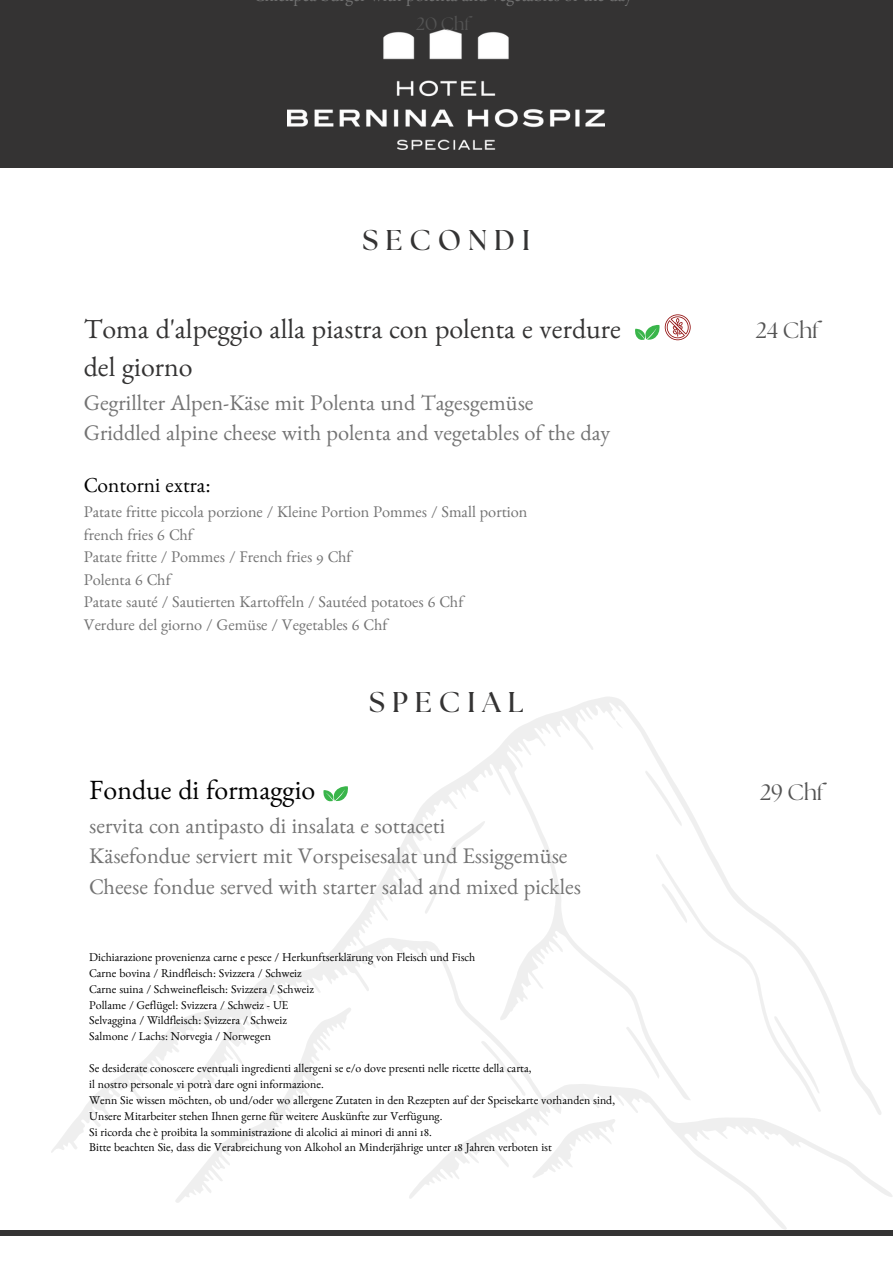
<style>
.page{position:relative;width:893px;height:1264px;background:#fff}
.page>*{position:absolute;margin:0;border:0;box-sizing:border-box;transform-origin:0 0}
.t1{font:700 28.5px "The Seasons";letter-spacing:.245em;color:#343333}
.t2{font:27.9px/38.2px "Benne";color:#343333}
.t3{font:27.9px "Benne";color:#000}
.t4{font:22.35px "Benne";color:#737373}
.t5{font:22.35px "The Seasons";color:#545454}
.t6{font:21.45px "Benne";color:#000}
.t7{font:17.85px "Benne";color:#737373}
.t8{font:17.85px "The Seasons";color:#545454}
.t9{font:16.2px/22.5px "Benne";color:#737373}
.t10{font:11.85px "Benne";color:#000}
</style>
<div class="page">
<div style="left:0;top:0;width:892px;height:168px;background:#343333"></div>
<svg style="left:51px;top:697px;width:841px;height:532px"></svg>
<svg style="left:532px;top:1118px;width:83px;height:60px"></svg>
<svg style="left:424px;top:821px;width:61px;height:92px"></svg>
<svg style="left:481px;top:1040px;width:46px;height:55px"></svg>
<svg style="left:645px;top:770px;width:37px;height:56px"></svg>
<svg style="left:626px;top:853px;width:195px;height:259px"></svg>
<svg style="left:175px;top:1007px;width:176px;height:196px"></svg>
<svg style="left:393px;top:879px;width:7px;height:9px"></svg>
<svg style="left:615px;top:720px;width:8px;height:8px"></svg>
<svg style="left:764px;top:1134px;width:5px;height:5px"></svg>
<div style="left:0;top:1230px;width:892px;height:5px;background:#343333"></div>
<img style="left:287px;top:29px;width:317px;height:121px">
<svg style="left:323px;top:786px;width:25px;height:15px"></svg>
<svg style="left:635px;top:314px;width:55px;height:26px"></svg>
<p class="t7" style="left:293px;top:-10px;width:11px">p</p>
<p class="t7" style="left:345px;top:-10px;width:9px">g</p>
<p class="t7" style="left:406px;top:-10px;width:11px">p</p>
<p class="t7" style="left:506px;top:-10px;width:9px">g</p>
<p class="t7" style="left:625px;top:-10px;width:9px">y</p>
<p class="t8" style="left:416px;top:16px;width:55px">20 Chf</p>
<p class="t1" style="left:362px;top:227px;width:169px">SECONDI</p>
<p class="t2" style="left:84px;top:315px;width:538px">Toma d'alpeggio alla piastra con polenta e verdure del giorno</p>
<p class="t4" style="left:84px;top:395px;width:451px">Gegrillter Alpen-Käse mit Polenta und Tagesgemüse</p>
<p class="t4" style="left:84px;top:426px;width:528px">Griddled alpine cheese with polenta and vegetables of the day</p>
<p class="t6" style="left:84px;top:478px;width:128px">Contorni extra:</p>
<p class="t9" style="left:84px;top:504px;width:445px">Patate fritte piccola porzione / Kleine Portion Pommes / Small portion french fries 6 Chf</p>
<p class="t9" style="left:84px;top:549px;width:269px">Patate fritte / Pommes / French fries 9 Chf</p>
<p class="t9" style="left:84px;top:571px;width:88px">Polenta 6 Chf</p>
<p class="t9" style="left:84px;top:594px;width:381px">Patate sauté / Sautierten Kartoffeln / Sautéed potatoes 6 Chf</p>
<p class="t9" style="left:84px;top:616px;width:305px">Verdure del giorno / Gemüse / Vegetables 6 Chf</p>
<p class="t1" style="left:369px;top:689px;width:156px">SPECIAL</p>
<p class="t5" style="left:755px;top:320px;width:65px">24 Chf</p>
<p class="t3" style="left:89px;top:781px;width:227px">Fondue di formaggio</p>
<p class="t5" style="left:760px;top:782px;width:65px">29 Chf</p>
<p class="t4" style="left:89px;top:819px;width:357px">servita con antipasto di insalata e sottaceti</p>
<p class="t4" style="left:89px;top:849px;width:479px">Käsefondue serviert mit Vorspeisesalat und Essiggemüse</p>
<p class="t4" style="left:89px;top:879px;width:493px">Cheese fondue served with starter salad and mixed pickles</p>
<p class="t10" style="left:89px;top:953px;width:387px">Dichiarazione provenienza carne e pesce / Herkunftserklärung von Fleisch und Fisch</p>
<p class="t10" style="left:89px;top:969px;width:214px">Carne bovina / Rindfleisch: Svizzera / Schweiz</p>
<p class="t10" style="left:89px;top:985px;width:226px">Carne suina / Schweinefleisch: Svizzera / Schweiz</p>
<p class="t10" style="left:89px;top:1001px;width:200px">Pollame / Geflügel: Svizzera / Schweiz - UE</p>
<p class="t10" style="left:89px;top:1016px;width:199px">Selvaggina / Wildfleisch: Svizzera / Schweiz</p>
<p class="t10" style="left:89px;top:1032px;width:183px">Salmone / Lachs: Norvegia / Norwegen</p>
<p class="t10" style="left:89px;top:1064px;width:443px">Se desiderate conoscere eventuali ingredienti allergeni se e/o dove presenti nelle ricette della carta,</p>
<p class="t10" style="left:89px;top:1080px;width:236px">il nostro personale vi potrà dare ogni informazione.</p>
<p class="t10" style="left:89px;top:1096px;width:527px">Wenn Sie wissen möchten, ob und/oder wo allergene Zutaten in den Rezepten auf der Speisekarte vorhanden sind,</p>
<p class="t10" style="left:89px;top:1112px;width:355px">Unsere Mitarbeiter stehen Ihnen gerne für weitere Auskünfte zur Verfügung.</p>
<p class="t10" style="left:89px;top:1128px;width:344px">Si ricorda che è proibita la somministrazione di alcolici ai minori di anni 18.</p>
<p class="t10" style="left:89px;top:1143px;width:464px">Bitte beachten Sie, dass die Verabreichung von Alkohol an Minderjährige unter 18 Jahren verboten ist</p>
</div>
